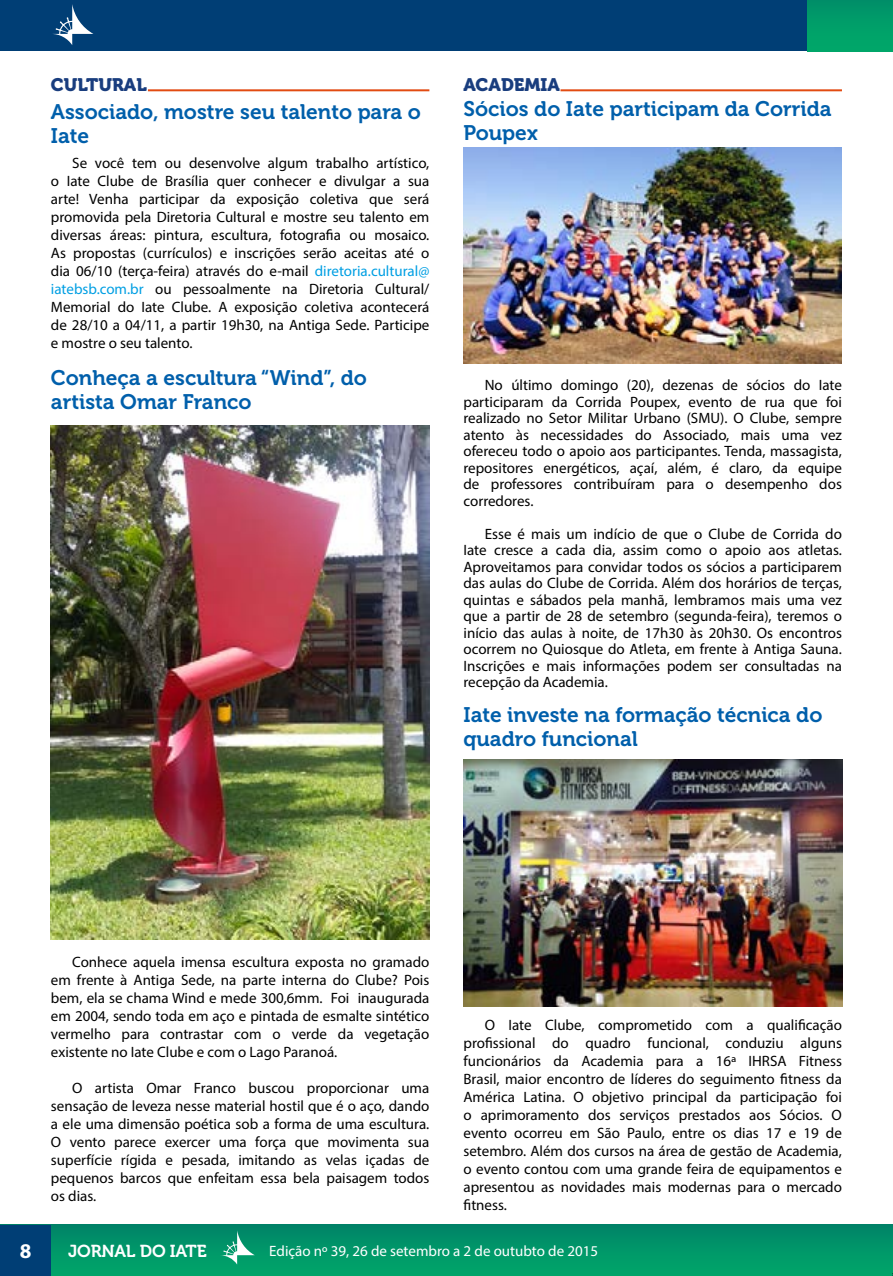
<style>
.page{position:relative;width:893px;height:1276px;background:#fff}
.page>*{position:absolute;margin:0;border:0;box-sizing:border-box;transform-origin:0 0}
.t1{font:21px/24px "Museo 700";color:#005fab}
.t2{font:700 21px "Myriad Pro";color:#fff}
.t3{font:18px "Museo 900";color:#193d7e}
.t4{font:17.25px "Museo 700";letter-spacing:-.01em;color:#fff}
.t5{font:15px/18px "Myriad Pro";color:#000;text-align:justify}
.t6{font:15px "Myriad Pro";color:#fff}
.s1{color:#009fe3}
</style>
<div class="page">
<div style="left:0;top:1225px;width:893px;height:51px;background:linear-gradient(to bottom,#008567,#00a76a)"></div>
<svg style="left:220px;top:1230px;width:35px;height:34px"></svg>
<div style="left:0;top:0;width:893px;height:51px;background:#003e75"></div>
<div style="left:808px;top:0;width:85px;height:51px;background:linear-gradient(to bottom,#009068,#00aa69)"></div>
<div style="left:0;top:1225px;width:51px;height:51px;background:#003e75"></div>
<svg style="left:53px;top:4px;width:40px;height:41px"></svg>
<img style="left:463px;top:759px;width:380px;height:247px">
<hr style="left:560px;top:89px;width:282px;height:2px;background:#e24b12">
<img style="left:463px;top:147px;width:379px;height:217px">
<hr style="left:148px;top:89px;width:281px;height:2px;background:#e24b12">
<img style="left:51px;top:425px;width:378px;height:514px">
<p class="t3" style="left:51px;top:75px;width:97px">CULTURAL</p>
<h1 class="t1" style="left:51px;top:100px;width:371px">Associado, mostre seu talento para o<br>Iate</h1>
<p class="t5" style="left:51px;top:154px;width:380px;text-indent:21px">Se você tem ou desenvolve algum trabalho artístico, o Iate Clube de Brasília quer conhecer e divulgar a sua arte! Venha participar da exposição coletiva que será promovida pela Diretoria Cultural e mostre seu talento em diversas áreas: pintura, escultura, fotografia ou mosaico.<br>As propostas (currículos) e inscrições serão aceitas até o dia 06/10 (terça-feira) através do e-mail <span class="s1">diretoria.cultural@ iatebsb.com.br</span> ou pessoalmente na Diretoria Cultural/ Memorial do Iate Clube. A exposição coletiva acontecerá de 28/10 a 04/11, a partir 19h30, na Antiga Sede. Participe e mostre o seu talento.</p>
<h1 class="t1" style="left:51px;top:366px;width:318px">Conheça a escultura “Wind”, do artista Omar Franco</h1>
<p class="t3" style="left:463px;top:75px;width:98px">ACADEMIA</p>
<h1 class="t1" style="left:463px;top:97px;width:370px">Sócios do Iate participam da Corrida<br>Poupex</h1>
<p class="t5" style="left:463px;top:377px;width:380px;line-height:16.5px;text-indent:21px">No último domingo (20), dezenas de sócios do Iate participaram da Corrida Poupex, evento de rua que foi realizado no Setor Militar Urbano (SMU). O Clube, sempre atento às necessidades do Associado, mais uma vez ofereceu todo o apoio aos participantes. Tenda, massagista, repositores energéticos, açaí, além, é claro, da equipe de professores contribuíram para o desempenho dos corredores.</p>
<p class="t5" style="left:463px;top:525px;width:380px;line-height:16.5px;text-indent:21px">Esse é mais um indício de que o Clube de Corrida do Iate cresce a cada dia, assim como o apoio aos atletas.<br>Aproveitamos para convidar todos os sócios a participarem das aulas do Clube de Corrida. Além dos horários de terças, quintas e sábados pela manhã, lembramos mais uma vez que a partir de 28 de setembro (segunda-feira), teremos o início das aulas à noite, de 17h30 às 20h30. Os encontros ocorrem no Quiosque do Atleta, em frente à Antiga Sauna.<br>Inscrições e mais informações podem ser consultadas na recepção da Academia.</p>
<h1 class="t1" style="left:463px;top:703px;width:360px">Iate investe na formação técnica do quadro funcional</h1>
<p class="t5" style="left:51px;top:952px;width:380px;text-indent:21px">Conhece aquela imensa escultura exposta no gramado em frente à Antiga Sede, na parte interna do Clube? Pois bem, ela se chama Wind e mede 300,6mm. Foi inaugurada em 2004, sendo toda em aço e pintada de esmalte sintético vermelho para contrastar com o verde da vegetação existente no Iate Clube e com o Lago Paranoá.</p>
<p class="t5" style="left:51px;top:1078px;width:380px;text-indent:21px">O artista Omar Franco buscou proporcionar uma sensação de leveza nesse material hostil que é o aço, dando a ele uma dimensão poética sob a forma de uma escultura.<br>O vento parece exercer uma força que movimenta sua superfície rígida e pesada, imitando as velas içadas de pequenos barcos que enfeitam essa bela paisagem todos os dias.</p>
<p class="t5" style="left:463px;top:1015px;width:380px;text-indent:21px">O Iate Clube, comprometido com a qualificação profissional do quadro funcional, conduziu alguns funcionários da Academia para a 16ª IHRSA Fitness Brasil, maior encontro de líderes do seguimento fitness da América Latina. O objetivo principal da participação foi o aprimoramento dos serviços prestados aos Sócios. O evento ocorreu em São Paulo, entre os dias 17 e 19 de setembro. Além dos cursos na área de gestão de Academia, o evento contou com uma grande feira de equipamentos e apresentou as novidades mais modernas para o mercado fitness.</p>
<h1 class="t2" style="left:20px;top:1237px;width:13px">8</h1>
<p class="t4" style="left:68px;top:1241px;width:140px">JORNAL DO IATE</p>
<p class="t6" style="left:269px;top:1241px;width:330px">Edição nº 39, 26 de setembro a 2 de outubto de 2015</p>
</div>
